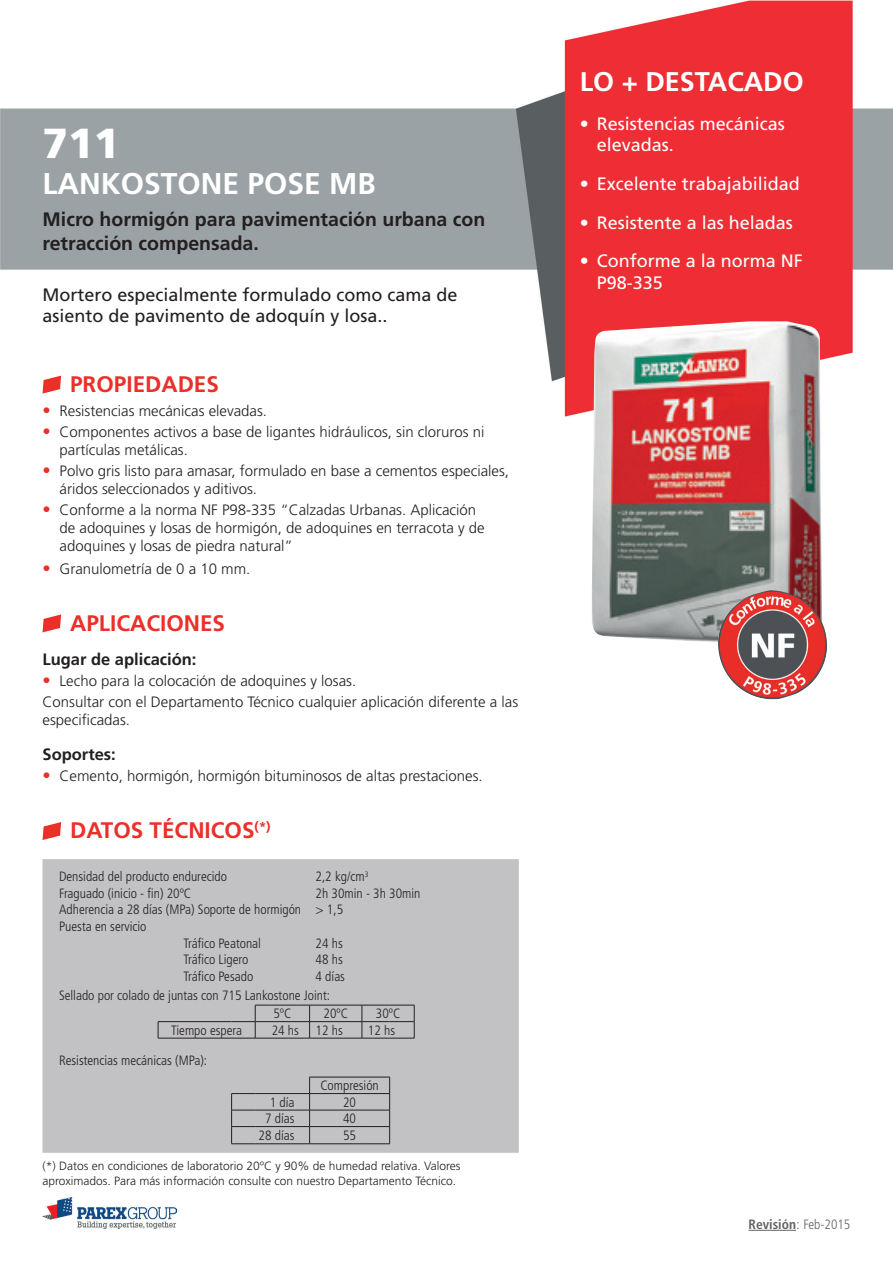
<style>
.page{position:relative;width:893px;height:1263px;background:#fff}
.page>*{position:absolute;margin:0;border:0;box-sizing:border-box;transform-origin:0 0}
.t1{font:900 42px "Frutiger LT Std";color:#fff}
.t2{font:700 30px "Frutiger LT Std";color:#fff}
.t3{font:700 27px "Frutiger LT Std";color:#fff}
.t4{font:700 22.5px "Frutiger LT Std";color:#eb2f29}
.t5{font:700 19.5px/23.4px "Frutiger LT Std";color:#231f20}
.t6{font:18px/21.6px "Frutiger LT Std";color:#fff}
.t7{font:18px/21.6px "Frutiger LT Std";color:#231f20}
.t8{font:700 16.5px "Frutiger LT Std";color:#231f20}
.t9{font:300 15px/18px "Frutiger LT Std";color:#231f20}
.t10{font:300 condensed 13.5px "Frutiger LT Std";color:#231f20}
.t11{font:700 condensed 13.5px "Frutiger LT Std";color:#636366}
.t12{font:300 12px/14.4px "Frutiger LT Std";color:#231f20}
.s1{font-size:16.5px;color:#eb2f29}
.s2{font-weight:300;font-stretch:normal}
.s3{font-weight:300}
</style>
<div class="page">
<img style="left:0;top:0;width:893px;height:1230px">
<svg style="left:34px;top:371px;width:35px;height:27px"></svg>
<svg style="left:34px;top:610px;width:35px;height:27px"></svg>
<svg style="left:34px;top:817px;width:35px;height:27px"></svg>
<div style="left:43px;top:859px;width:476px;height:294px;background:#c2c1c3"></div>
<hr style="left:309px;top:1077px;width:53px;height:1px;background:#231f20">
<hr style="left:310px;top:1093px;width:52px;height:1px;background:#231f20">
<hr style="left:310px;top:1110px;width:52px;height:1px;background:#231f20">
<hr style="left:310px;top:1126px;width:52px;height:1px;background:#231f20">
<hr style="left:310px;top:1143px;width:52px;height:1px;background:#231f20">
<svg style="left:362px;top:1077px;width:28px;height:67px;background:#b3b2b3"></svg>
<hr style="left:255px;top:1093px;width:55px;height:1px;background:#231f20">
<hr style="left:255px;top:1110px;width:55px;height:1px;background:#231f20">
<hr style="left:255px;top:1126px;width:55px;height:1px;background:#231f20">
<svg style="left:309px;top:1077px;width:1px;height:66px"></svg>
<svg style="left:231px;top:1093px;width:24px;height:51px"></svg>
<hr style="left:255px;top:1143px;width:55px;height:1px;background:#231f20">
<hr style="left:158px;top:1021px;width:74px;height:1px;background:#231f20">
<svg style="left:158px;top:1022px;width:1px;height:16px"></svg>
<hr style="left:158px;top:1038px;width:74px;height:1px;background:#231f20">
<hr style="left:255px;top:1005px;width:55px;height:1px;background:#231f20">
<hr style="left:310px;top:1005px;width:52px;height:1px;background:#231f20">
<hr style="left:255px;top:1021px;width:55px;height:1px;background:#231f20">
<svg style="left:232px;top:1005px;width:24px;height:34px"></svg>
<hr style="left:310px;top:1021px;width:52px;height:1px;background:#231f20">
<svg style="left:309px;top:1005px;width:1px;height:33px"></svg>
<hr style="left:255px;top:1038px;width:55px;height:1px;background:#231f20">
<hr style="left:310px;top:1038px;width:52px;height:1px;background:#231f20">
<svg style="left:362px;top:1005px;width:53px;height:34px;background:#b1b0b2"></svg>
<hr style="left:748px;top:1230px;width:48px;height:1px;background:#636366">
<img style="left:43px;top:1197px;width:133px;height:32px">
<img style="left:591px;top:321px;width:231px;height:326px">
<img style="left:718px;top:590px;width:110px;height:110px">
<p class="t1" style="left:43px;top:118px;width:79px">711</p>
<p class="t2" style="left:43px;top:166px;width:335px">LANKOSTONE POSE MB</p>
<p class="t5" style="left:43px;top:208px;width:444px">Micro hormigón para pavimentación urbana con retracción compensada.</p>
<p class="t7" style="left:43px;top:284px;width:417px">Mortero especialmente formulado como cama de asiento de pavimento de adoquín y losa..</p>
<p class="t4" style="left:70px;top:371px;width:150px">PROPIEDADES</p>
<p class="t9" style="left:43px;top:402px;width:226px"><span class="s1">•</span> Resistencias mecánicas elevadas.</p>
<p class="t9" style="left:60px;top:423px;width:426px;text-indent:-17px"><span class="s1">•</span> Componentes activos a base de ligantes hidráulicos, sin cloruros ni partículas metálicas.</p>
<p class="t9" style="left:60px;top:462px;width:451px;text-indent:-17px"><span class="s1">•</span> Polvo gris listo para amasar, formulado en base a cementos especiales, áridos seleccionados y aditivos.</p>
<p class="t9" style="left:60px;top:501px;width:427px;text-indent:-17px"><span class="s1">•</span> Conforme a la norma NF P98-335 “Calzadas Urbanas. Aplicación de adoquines y losas de hormigón, de adoquines en terracota y de adoquines y losas de piedra natural”</p>
<p class="t9" style="left:43px;top:559px;width:209px"><span class="s1">•</span> Granulometría de 0 a 10 mm.</p>
<p class="t4" style="left:70px;top:609px;width:157px">APLICACIONES</p>
<p class="t8" style="left:43px;top:650px;width:156px">Lugar de aplicación:</p>
<p class="t9" style="left:43px;top:672px;width:315px"><span class="s1">•</span> Lecho para la colocación de adoquines y losas.</p>
<p class="t9" style="left:43px;top:693px;width:477px">Consultar con el Departamento Técnico cualquier aplicación diferente a las especificadas.</p>
<p class="t8" style="left:43px;top:745px;width:75px">Soportes:</p>
<p class="t9" style="left:43px;top:767px;width:442px"><span class="s1">•</span> Cemento, hormigón, hormigón bituminosos de altas prestaciones.</p>
<p class="t4" style="left:70px;top:817px;width:202px">DATOS TÉCNICOS<sup>(*)</sup></p>
<p class="t10" style="left:59px;top:869px;width:170px">Densidad del producto endurecido</p>
<p class="t10" style="left:316px;top:869px;width:54px">2,2 kg/cm<sup>3</sup></p>
<p class="t10" style="left:59px;top:886px;width:134px">Fraguado (inicio - fin) 20ºC</p>
<p class="t10" style="left:316px;top:886px;width:106px">2h 30min - 3h 30min</p>
<p class="t10" style="left:59px;top:902px;width:244px">Adherencia a 28 días (MPa) Soporte de hormigón</p>
<p class="t10" style="left:316px;top:902px;width:29px">&gt; 1,5</p>
<p class="t10" style="left:59px;top:919px;width:89px">Puesta en servicio</p>
<p class="t10" style="left:184px;top:935px;width:79px">Tráfico Peatonal</p>
<p class="t10" style="left:316px;top:935px;width:29px">24 hs</p>
<p class="t10" style="left:184px;top:952px;width:67px">Tráfico Ligero</p>
<p class="t10" style="left:316px;top:952px;width:29px">48 hs</p>
<p class="t10" style="left:184px;top:968px;width:71px">Tráfico Pesado</p>
<p class="t10" style="left:316px;top:968px;width:31px">4 días</p>
<p class="t10" style="left:59px;top:987px;width:273px">Sellado por colado de juntas con 715 Lankostone Joint:</p>
<p class="t10" style="left:273px;top:1006px;width:19px">5ºC</p>
<p class="t10" style="left:324px;top:1006px;width:26px">20ºC</p>
<p class="t10" style="left:376px;top:1006px;width:26px">30ºC</p>
<p class="t10" style="left:171px;top:1022px;width:72px">Tiempo espera</p>
<p class="t10" style="left:272px;top:1022px;width:29px">24 hs</p>
<p class="t10" style="left:316px;top:1022px;width:29px">12 hs</p>
<p class="t10" style="left:368px;top:1022px;width:29px">12 hs</p>
<p class="t10" style="left:59px;top:1052px;width:150px">Resistencias mecánicas (MPa):</p>
<p class="t10" style="left:320px;top:1078px;width:60px">Compresión</p>
<p class="t10" style="left:270px;top:1094px;width:26px">1 día</p>
<p class="t10" style="left:343px;top:1094px;width:14px">20</p>
<p class="t10" style="left:265px;top:1111px;width:31px">7 días</p>
<p class="t10" style="left:343px;top:1111px;width:14px">40</p>
<p class="t10" style="left:259px;top:1128px;width:37px">28 días</p>
<p class="t10" style="left:343px;top:1128px;width:14px">55</p>
<p class="t12" style="left:43px;top:1159px;width:420px">(*) Datos en condiciones de laboratorio 20ºC y 90% de humedad relativa. Valores aproximados. Para más información consulte con nuestro Departamento Técnico.</p>
<p class="t3" style="left:580px;top:66px;width:226px">LO + DESTACADO</p>
<p class="t6" style="left:597px;top:113px;width:190px;text-indent:-17px">• Resistencias mecánicas elevadas.</p>
<p class="t6" style="left:580px;top:173px;width:222px">• Excelente trabajabilidad</p>
<p class="t6" style="left:580px;top:212px;width:215px">• Resistente a las heladas</p>
<p class="t6" style="left:597px;top:250px;width:208px;text-indent:-17px">• Conforme a la norma NF<br>P98-335</p>
<p class="t11" style="left:748px;top:1216px;width:103px">Revisión<span class="s2">:</span> <span class="s3">Feb-2015</span></p>
</div>
